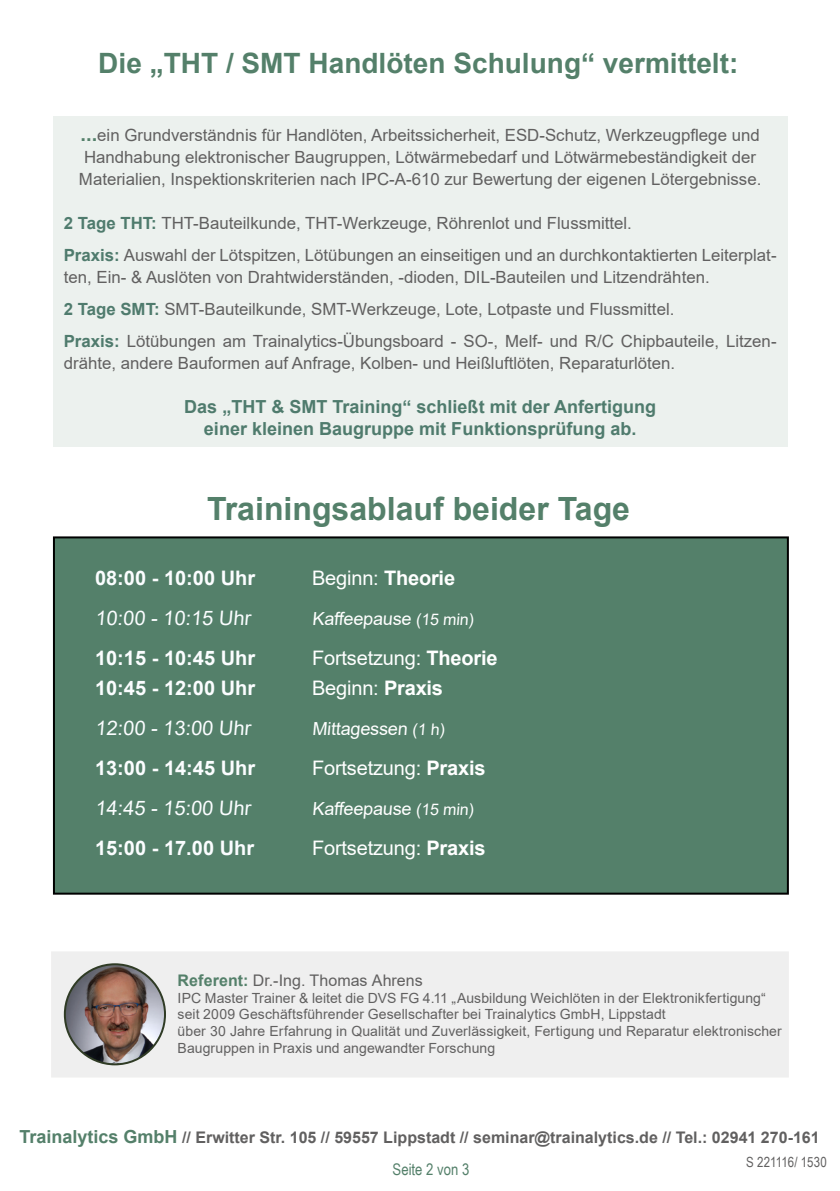
<style>
.page{position:relative;width:840px;height:1191px;background:#fff}
.page>*{position:absolute;margin:0;border:0;box-sizing:border-box;transform-origin:0 0}
.t1{font:700 32px "Arial";color:#54806a}
.t2{font:700 28px "Arial";color:#54806a}
.t3{font:20px/30px "Arial";letter-spacing:-.01em;color:#fff}
.t4{font:700 20px/30px "Arial";color:#fbfdff}
.t5{font:20px "Arial";color:#fbfdff}
.t6{font:700 18px/22px "Arial";color:#4f7b6d;text-align:center}
.t7{font:18px "Arial";color:#fff}
.t8{font:16.8px/32px "Arial";color:#616060}
.t9{font:700 16px "Arial";color:#616060}
.t10{font:16px "Arial";color:#616060}
.t11{font:16px "Arial Narrow";color:#54806a}
.t12{font:14px/16.8px "Arial";letter-spacing:.005em;color:#616060}
.t13{font:14px "Arial Narrow";letter-spacing:-.005em;color:#616060}
.s1{font-weight:700;font-size:20px;color:#54806a}
.s2{font-weight:700;color:#4f7b6d}
.s3{font-weight:700}
.s4{font-size:16px}
.s5{font-weight:700;color:#54806a}
.s6{font-size:18px;color:#54806a}
</style>
<div class="page">
<div style="left:51px;top:951px;width:737px;height:126px;background:#efefef"></div>
<img style="left:65px;top:964px;width:100px;height:100px">
<div style="left:64px;top:963px;width:102px;height:102px;border:2px solid #2f3b25;border-radius:50%"></div>
<div style="left:53px;top:116px;width:734px;height:330px;background:#ecf1ee"></div>
<div style="left:54px;top:537px;width:733px;height:356px;background:#54806a"></div>
<div style="left:53px;top:536px;width:735px;height:358px;border:2px solid #000"></div>
<h2 class="t2" style="left:98px;top:44px;width:641px">Die „THT / SMT Handlöten Schulung“ vermittelt:</h2>
<p class="t8" style="left:79px;top:124px;width:683px;line-height:22px;text-align:center"><span class="s1">...</span>ein Grundverständnis für Handlöten, Arbeitssicherheit, ESD-Schutz, Werkzeugpflege und<br>Handhabung elektronischer Baugruppen, Lötwärmebedarf und Lötwärmebeständigkeit der<br>Materialien, Inspektionskriterien nach IPC-A-610 zur Bewertung der eigenen Lötergebnisse.</p>
<p class="t8" style="left:64px;top:207px;width:714px"><span class="s2">2 Tage THT:</span> THT-Bauteilkunde, THT-Werkzeuge, Röhrenlot und Flussmittel.<br><span class="s2">Praxis:</span> Auswahl der Lötspitzen, Lötübungen an einseitigen und an durchkontaktierten Leiterplat-</p>
<p class="t8" style="left:64px;top:261px;width:714px">ten, Ein- &amp; Auslöten von Drahtwiderständen, -dioden, DIL-Bauteilen und Litzendrähten.<br><span class="s2">2 Tage SMT:</span> SMT-Bauteilkunde, SMT-Werkzeuge, Lote, Lotpaste und Flussmittel.<br><span class="s2">Praxis:</span> Lötübungen am Trainalytics-Übungsboard - SO-, Melf- und R/C Chipbauteile, Litzen-</p>
<p class="t8" style="left:64px;top:347px;width:612px">drähte, andere Bauformen auf Anfrage, Kolben- und Heißluftlöten, Reparaturlöten.</p>
<p class="t6" style="left:184px;top:396px;width:473px">Das „THT &amp; SMT Training“ schließt mit der Anfertigung einer kleinen Baugruppe mit Funktionsprüfung ab.</p>
<h1 class="t1" style="left:207px;top:486px;width:424px">Trainingsablauf beider Tage</h1>
<p class="t4" style="left:95px;top:563px;width:162px">08:00 - 10:00 Uhr</p>
<p class="t5" style="left:95px;top:604px;width:160px">10:00 - 10:15 Uhr</p>
<p class="t4" style="left:95px;top:643px;width:162px">10:15 - 10:45 Uhr<br>10:45 - 12:00 Uhr</p>
<p class="t5" style="left:95px;top:714px;width:160px">12:00 - 13:00 Uhr</p>
<p class="t4" style="left:95px;top:753px;width:162px">13:00 - 14:45 Uhr</p>
<p class="t5" style="left:95px;top:794px;width:160px">14:45 - 15:00 Uhr</p>
<p class="t4" style="left:95px;top:833px;width:160px">15:00 - 17.00 Uhr</p>
<p class="t3" style="left:312px;top:562px;width:144px">Beginn: <span class="s3">Theorie</span></p>
<p class="t7" style="left:312px;top:606px;width:165px">Kaffeepause <span class="s4">(15 min)</span></p>
<p class="t3" style="left:312px;top:642px;width:187px">Fortsetzung: <span class="s3">Theorie<br></span>Beginn: <span class="s3">Praxis</span></p>
<p class="t7" style="left:312px;top:716px;width:136px">Mittagessen <span class="s4">(1 h)</span></p>
<p class="t3" style="left:312px;top:752px;width:175px">Fortsetzung: <span class="s3">Praxis</span></p>
<p class="t7" style="left:312px;top:796px;width:165px">Kaffeepause <span class="s4">(15 min)</span></p>
<p class="t3" style="left:312px;top:832px;width:175px">Fortsetzung: <span class="s3">Praxis</span></p>
<p class="t10" style="left:177px;top:969px;width:246px"><span class="s5">Referent:</span> Dr.-Ing. Thomas Ahrens</p>
<p class="t12" style="left:177px;top:989px;width:605px">IPC Master Trainer &amp; leitet die DVS FG 4.11 „Ausbildung Weichlöten in der Elektronikfertigung“ seit 2009 Geschäftsführender Gesellschafter bei Trainalytics GmbH, Lippstadt<br>über 30 Jahre Erfahrung in Qualität und Zuverlässigkeit, Fertigung und Reparatur elektronischer Baugruppen in Praxis und angewandter Forschung</p>
<p class="t9" style="left:19px;top:1126px;width:801px"><span class="s6">Trainalytics GmbH</span> // Erwitter Str. 105 // 59557 Lippstadt // seminar@trainalytics.de // Tel.: 02941 270-161</p>
<p class="t11" style="left:392px;top:1157px;width:78px">Seite 2 von 3</p>
<p class="t13" style="left:745px;top:1152px;width:82px">S 221116/ 1530</p>
</div>
